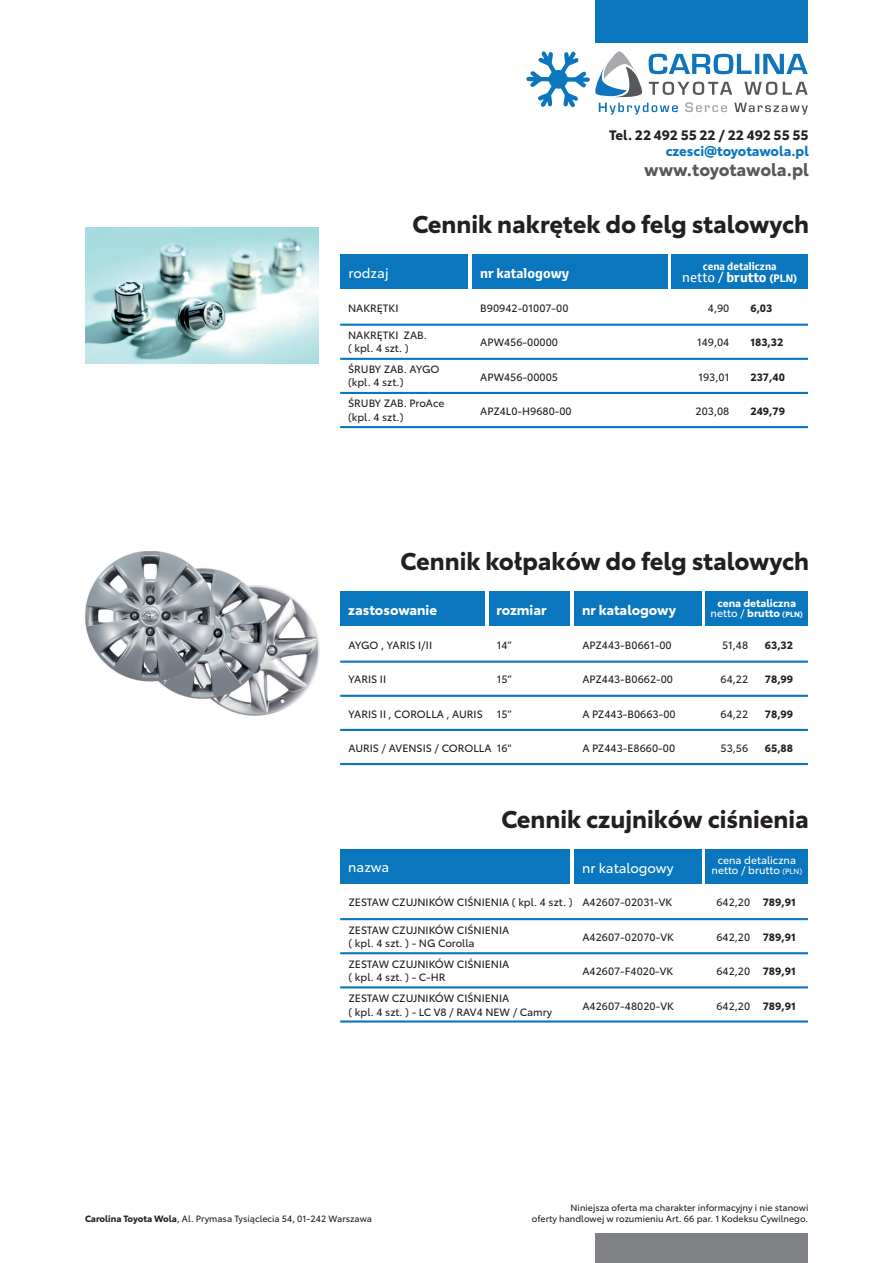
<style>
.page{position:relative;width:893px;height:1263px;background:#fff}
.page>*{position:absolute;margin:0;border:0;box-sizing:border-box;transform-origin:0 0}
.t1{font:700 24px "Toyota Type";color:#231f20}
.t2{font:700 17.25px "Toyota Type";letter-spacing:-.01em;color:#57585a}
.t3{font:700 13.5px "Toyota Type";color:#fff}
.t4{font:13.5px "Toyota Type";color:#fff}
.t5{font:700 13.5px "Toyota Type";color:#231f20}
.t6{font:700 13.5px "Toyota Type";letter-spacing:-.01em;color:#0976bd}
.t7{font:13.5px "Toyota Text";color:#fff}
.t8{font:700 13.5px "Toyota Text";color:#fff}
.t9{font:10.5px/13.5px "Toyota Type";color:#231f20}
.t10{font:700 10.5px "Toyota Type";color:#231f20}
.t11{font:700 10.5px/10.5px "Toyota Type";color:#fff;text-align:center}
.t12{font:10.5px/10.5px "Toyota Type";color:#fff;text-align:center}
.t13{font:700 10.5px "Toyota Text";color:#fff}
.t14{font:9px/10.8px "Toyota Type";color:#231f20;text-align:right}
.s1{font-weight:700}
.s2{font-weight:700;font-size:10.5px}
.s3{font-weight:400}
.s4{font-size:7.5px}
</style>
<div class="page">
<img style="left:85px;top:227px;width:234px;height:136px">
<div style="left:340px;top:255px;width:128px;height:34px;background:#0976bd"></div>
<div style="left:672px;top:255px;width:136px;height:34px;background:#0976bd"></div>
<div style="left:472px;top:255px;width:196px;height:34px;background:#0976bd"></div>
<div style="left:489px;top:592px;width:81px;height:34px;background:#0976bd"></div>
<div style="left:340px;top:592px;width:145px;height:34px;background:#0976bd"></div>
<div style="left:706px;top:592px;width:102px;height:34px;background:#0976bd"></div>
<div style="left:574px;top:592px;width:128px;height:34px;background:#0976bd"></div>
<img style="left:85px;top:551px;width:234px;height:164px">
<div style="left:340px;top:849px;width:230px;height:34px;background:#0976bd"></div>
<div style="left:706px;top:849px;width:102px;height:34px;background:#0976bd"></div>
<div style="left:574px;top:849px;width:128px;height:34px;background:#0976bd"></div>
<hr style="left:340px;top:324px;width:468px;height:2px;background:#0976bd">
<hr style="left:340px;top:358px;width:468px;height:2px;background:#0976bd">
<hr style="left:340px;top:661px;width:468px;height:2px;background:#0976bd">
<hr style="left:340px;top:695px;width:468px;height:2px;background:#0976bd">
<hr style="left:340px;top:729px;width:468px;height:2px;background:#0976bd">
<hr style="left:340px;top:763px;width:468px;height:2px;background:#0976bd">
<hr style="left:340px;top:918px;width:468px;height:2px;background:#0976bd">
<hr style="left:340px;top:952px;width:468px;height:2px;background:#0976bd">
<hr style="left:340px;top:986px;width:468px;height:2px;background:#0976bd">
<hr style="left:340px;top:1020px;width:468px;height:2px;background:#0976bd">
<div style="left:595px;top:1233px;width:213px;height:30px;background:#808285"></div>
<hr style="left:340px;top:392px;width:468px;height:2px;background:#0976bd">
<hr style="left:340px;top:426px;width:468px;height:2px;background:#0976bd">
<div style="left:595px;top:0;width:213px;height:43px;background:#0976bd"></div>
<svg style="left:526px;top:51px;width:282px;height:64px"></svg>
<p class="t5" style="left:609px;top:130px;width:201px">Tel. 22 492 55 22 / 22 492 55 55</p>
<h2 class="t2" style="left:644px;top:163px;width:166px">www.toyotawola.pl</h2>
<p class="t6" style="left:666px;top:146px;width:145px">czesci@toyotawola.pl</p>
<h1 class="t1" style="left:412px;top:215px;width:398px">Cennik nakrętek do felg stalowych</h1>
<p class="t4" style="left:349px;top:268px;width:42px">rodzaj</p>
<p class="t9" style="left:348px;top:302px;width:52px">NAKRĘTKI</p>
<p class="t9" style="left:348px;top:329px;width:80px">NAKRĘTKI ZAB. ( kpl. 4 szt. )</p>
<p class="t9" style="left:348px;top:363px;width:93px">ŚRUBY ZAB. AYGO (kpl. 4 szt.)</p>
<p class="t9" style="left:348px;top:398px;width:98px">ŚRUBY ZAB. ProAce (kpl. 4 szt.)</p>
<p class="t8" style="left:480px;top:268px;width:91px">nr katalogowy</p>
<p class="t9" style="left:480px;top:302px;width:90px">B90942-01007-00</p>
<p class="t9" style="left:480px;top:337px;width:79px">APW456-00000</p>
<p class="t9" style="left:480px;top:371px;width:79px">APW456-00005</p>
<p class="t9" style="left:480px;top:406px;width:93px">APZ4L0-H9680-00</p>
<p class="t13" style="left:703px;top:262px;width:75px">cena detaliczna</p>
<p class="t7" style="left:682px;top:272px;width:116px">netto / <span class="s1">brutto</span> <span class="s2">(PLN)</span></p>
<p class="t9" style="left:708px;top:302px;width:23px">4,90</p>
<p class="t9" style="left:697px;top:337px;width:34px">149,04</p>
<p class="t9" style="left:698px;top:371px;width:32px">193,01</p>
<p class="t9" style="left:696px;top:406px;width:35px">203,08</p>
<p class="t10" style="left:750px;top:304px;width:24px">6,03</p>
<p class="t10" style="left:750px;top:338px;width:35px">183,32</p>
<p class="t10" style="left:750px;top:373px;width:36px">237,40</p>
<p class="t10" style="left:750px;top:407px;width:36px">249,79</p>
<h1 class="t1" style="left:401px;top:552px;width:410px">Cennik kołpaków do felg stalowych</h1>
<p class="t3" style="left:348px;top:605px;width:90px">zastosowanie</p>
<p class="t3" style="left:496px;top:605px;width:52px">rozmiar</p>
<p class="t9" style="left:349px;top:639px;width:85px">AYGO , YARIS I/II</p>
<p class="t9" style="left:349px;top:674px;width:39px">YARIS II</p>
<p class="t9" style="left:349px;top:708px;width:136px">YARIS II , COROLLA , AURIS</p>
<p class="t9" style="left:349px;top:743px;width:144px">AURIS / AVENSIS / COROLLA</p>
<p class="t9" style="left:497px;top:639px;width:17px">14”</p>
<p class="t9" style="left:497px;top:674px;width:17px">15”</p>
<p class="t9" style="left:497px;top:708px;width:17px">15”</p>
<p class="t9" style="left:497px;top:743px;width:16px">16"</p>
<p class="t3" style="left:582px;top:605px;width:95px">nr katalogowy</p>
<p class="t9" style="left:582px;top:639px;width:91px">APZ443-B0661-00</p>
<p class="t9" style="left:582px;top:674px;width:92px">APZ443-B0662-00</p>
<p class="t9" style="left:582px;top:708px;width:95px">A PZ443-B0663-00</p>
<p class="t9" style="left:582px;top:743px;width:94px">A PZ443-E8660-00</p>
<p class="t11" style="left:711px;top:598px;width:94px">cena detaliczna <span class="s3">netto /</span> brutto <span class="s4">(PLN)</span></p>
<p class="t9" style="left:722px;top:639px;width:28px">51,48</p>
<p class="t9" style="left:721px;top:674px;width:29px">64,22</p>
<p class="t9" style="left:721px;top:708px;width:29px">64,22</p>
<p class="t9" style="left:721px;top:743px;width:29px">53,56</p>
<p class="t10" style="left:765px;top:641px;width:30px">63,32</p>
<p class="t10" style="left:765px;top:675px;width:30px">78,99</p>
<p class="t10" style="left:765px;top:710px;width:30px">78,99</p>
<p class="t10" style="left:765px;top:744px;width:30px">65,88</p>
<h1 class="t1" style="left:501px;top:810px;width:309px">Cennik czujników ciśnienia</h1>
<p class="t4" style="left:348px;top:862px;width:43px">nazwa</p>
<p class="t9" style="left:348px;top:897px;width:226px">ZESTAW CZUJNIKÓW CIŚNIENIA ( kpl. 4 szt. )</p>
<p class="t9" style="left:348px;top:924px;width:162px">ZESTAW CZUJNIKÓW CIŚNIENIA ( kpl. 4 szt. ) - NG Corolla</p>
<p class="t9" style="left:348px;top:958px;width:162px">ZESTAW CZUJNIKÓW CIŚNIENIA ( kpl. 4 szt. ) - C-HR</p>
<p class="t9" style="left:348px;top:992px;width:205px">ZESTAW CZUJNIKÓW CIŚNIENIA<br>( kpl. 4 szt. ) - LC V8 / RAV4 NEW / Camry</p>
<p class="t4" style="left:582px;top:862px;width:93px">nr katalogowy</p>
<p class="t9" style="left:582px;top:897px;width:92px">A42607-02031-VK</p>
<p class="t9" style="left:582px;top:931px;width:93px">A42607-02070-VK</p>
<p class="t9" style="left:582px;top:966px;width:92px">A42607-F4020-VK</p>
<p class="t9" style="left:582px;top:1000px;width:93px">A42607-48020-VK</p>
<p class="t12" style="left:711px;top:856px;width:92px">cena detaliczna netto / brutto <span class="s4">(PLN)</span></p>
<p class="t9" style="left:716px;top:897px;width:35px">642,20</p>
<p class="t9" style="left:716px;top:931px;width:35px">642,20</p>
<p class="t9" style="left:716px;top:966px;width:35px">642,20</p>
<p class="t9" style="left:716px;top:1000px;width:35px">642,20</p>
<p class="t10" style="left:763px;top:898px;width:35px">789,91</p>
<p class="t10" style="left:763px;top:933px;width:35px">789,91</p>
<p class="t10" style="left:763px;top:967px;width:35px">789,91</p>
<p class="t10" style="left:763px;top:1002px;width:35px">789,91</p>
<p class="t14" style="left:85px;top:1214px;width:288px"><span class="s1">Carolina Toyota Wola</span>, Al. Prymasa Tysiąclecia 54, 01-242 Warszawa</p>
<p class="t14" style="left:532px;top:1203px;width:278px">Niniejsza oferta ma charakter informacyjny i nie stanowi<br>oferty handlowej w rozumieniu Art. 66 par. 1 Kodeksu Cywilnego.</p>
</div>
